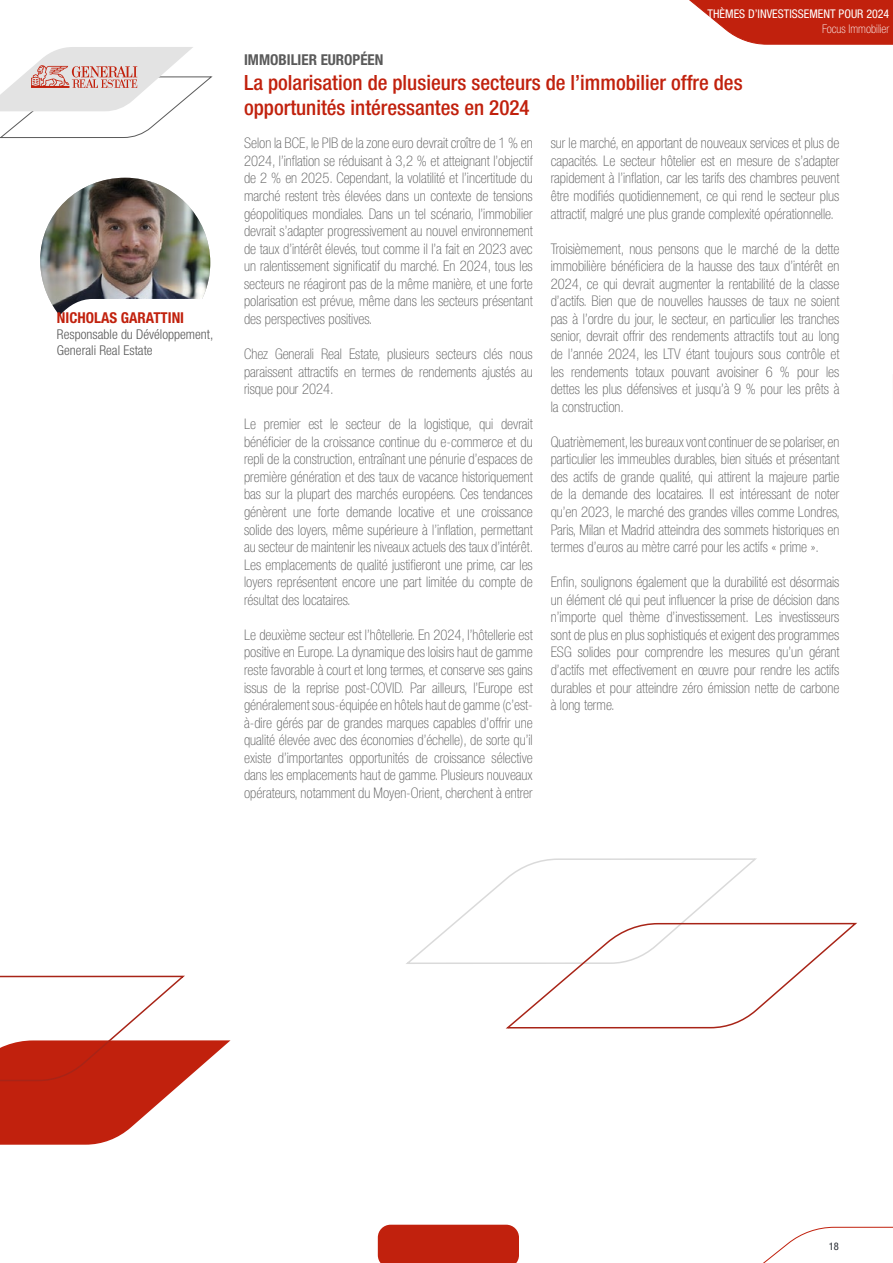
<style>
.page{position:relative;width:893px;height:1263px;background:#fff}
.page>*{position:absolute;margin:0;border:0;box-sizing:border-box;transform-origin:0 0}
.t1{font:500 condensed 21px/25.2px "Helvetica Neue LT Std";color:#c1210d}
.t2{font:700 condensed 15px "Helvetica Neue LT Std";color:#5a5a5a}
.t3{font:700 condensed 15px "Helvetica Neue LT Std";color:#c1210d}
.t4{font:100 condensed 14.7px/17.5px "Helvetica Neue LT Std";color:#5a5a5a;text-align:justify}
.t5{font:300 condensed 13.5px/16.2px "Helvetica Neue LT Pro";color:#5a5a5a}
.t6{font:condensed 12px "Helvetica Neue LT Std";color:#fff}
.t7{font:100 condensed 12px "Helvetica Neue LT Std";color:#fff}
.t8{font:condensed 10.5px "Helvetica Neue LT Std";color:#252a31}
</style>
<div class="page">
<svg style="left:763px;top:1226px;width:130px;height:37px"></svg>
<svg style="left:689px;top:0;width:204px;height:45px;background:#ca4130"></svg>
<div style="left:378px;top:1225px;width:141px;height:38px;background:#c1210d"></div>
<svg style="left:0;top:47px;width:213px;height:91px"></svg>
<img style="left:40px;top:178px;width:170px;height:121px">
<svg style="left:49px;top:299px;width:41px;height:17px"></svg>
<svg style="left:0;top:975px;width:230px;height:170px"></svg>
<svg style="left:406px;top:858px;width:451px;height:171px"></svg>
<p class="t3" style="left:57px;top:308px;width:129px">NICHOLAS GARATTINI</p>
<p class="t5" style="left:57px;top:326px;width:158px">Responsable du Dévéloppement,<br>Generali Real Estate</p>
<p class="t6" style="left:708px;top:7px;width:183px">THÈMES D’INVESTISSEMENT POUR 2024</p>
<p class="t7" style="left:822px;top:22px;width:69px">Focus Immobilier</p>
<p class="t2" style="left:244px;top:50px;width:141px">IMMOBILIER EUROPÉEN</p>
<h1 class="t1" style="left:244px;top:70px;width:500px">La polarisation de plusieurs secteurs de l’immobilier offre des opportunités intéressantes en 2024</h1>
<p class="t4" style="left:244px;top:134px;width:290px">Selon la BCE, le PIB de la zone euro devrait croître de 1 % en 2024, l’inflation se réduisant à 3,2 % et atteignant l’objectif de 2 % en 2025. Cependant, la volatilité et l’incertitude du marché restent très élevées dans un contexte de tensions géopolitiques mondiales. Dans un tel scénario, l’immobilier devrait s’adapter progressivement au nouvel environnement de taux d’intérêt élevés, tout comme il l’a fait en 2023 avec un ralentissement significatif du marché. En 2024, tous les secteurs ne réagiront pas de la même manière, et une forte polarisation est prévue, même dans les secteurs présentant des perspectives positives.</p>
<p class="t4" style="left:244px;top:345px;width:290px">Chez Generali Real Estate, plusieurs secteurs clés nous paraissent attractifs en termes de rendements ajustés au risque pour 2024.</p>
<p class="t4" style="left:244px;top:415px;width:291px">Le premier est le secteur de la logistique, qui devrait bénéficier de la croissance continue du e-commerce et du repli de la construction, entraînant une pénurie d’espaces de première génération et des taux de vacance historiquement bas sur la plupart des marchés européens. Ces tendances génèrent une forte demande locative et une croissance solide des loyers, même supérieure à l’inflation, permettant au secteur de maintenir les niveaux actuels des taux d’intérêt.<br>Les emplacements de qualité justifieront une prime, car les loyers représentent encore une part limitée du compte de résultat des locataires.</p>
<p class="t4" style="left:244px;top:626px;width:290px">Le deuxième secteur est l’hôtellerie. En 2024, l’hôtellerie est positive en Europe. La dynamique des loisirs haut de gamme reste favorable à court et long termes, et conserve ses gains issus de la reprise post-COVID. Par ailleurs, l’Europe est généralement sous-équipée en hôtels haut de gamme (c’est&shy;à-dire gérés par de grandes marques capables d’offrir une qualité élevée avec des économies d’échelle), de sorte qu’il existe d’importantes opportunités de croissance sélective dans les emplacements haut de gamme. Plusieurs nouveaux opérateurs, notamment du Moyen-Orient, cherchent à entrer</p>
<p class="t4" style="left:551px;top:134px;width:290px">sur le marché, en apportant de nouveaux services et plus de capacités. Le secteur hôtelier est en mesure de s’adapter rapidement à l’inflation, car les tarifs des chambres peuvent être modifiés quotidiennement, ce qui rend le secteur plus attractif, malgré une plus grande complexité opérationnelle.</p>
<p class="t4" style="left:551px;top:240px;width:290px">Troisièmement, nous pensons que le marché de la dette immobilière bénéficiera de la hausse des taux d’intérêt en 2024, ce qui devrait augmenter la rentabilité de la classe d’actifs. Bien que de nouvelles hausses de taux ne soient pas à l’ordre du jour, le secteur, en particulier les tranches senior, devrait offrir des rendements attractifs tout au long de l’année 2024, les LTV étant toujours sous contrôle et les rendements totaux pouvant avoisiner 6 % pour les dettes les plus défensives et jusqu’à 9 % pour les prêts à la construction.</p>
<p class="t4" style="left:551px;top:433px;width:291px">Quatrièmement, les bureaux vont continuer de se polariser, en particulier les immeubles durables, bien situés et présentant des actifs de grande qualité, qui attirent la majeure partie de la demande des locataires. Il est intéressant de noter qu’en 2023, le marché des grandes villes comme Londres, Paris, Milan et Madrid atteindra des sommets historiques en termes d’euros au mètre carré pour les actifs « prime ».</p>
<p class="t4" style="left:551px;top:573px;width:290px">Enfin, soulignons également que la durabilité est désormais un élément clé qui peut influencer la prise de décision dans n’importe quel thème d’investissement. Les investisseurs sont de plus en plus sophistiqués et exigent des programmes ESG solides pour comprendre les mesures qu’un gérant d’actifs met effectivement en œuvre pour rendre les actifs durables et pour atteindre zéro émission nette de carbone à long terme.</p>
<p class="t8" style="left:829px;top:1240px;width:12px">18</p>
</div>
